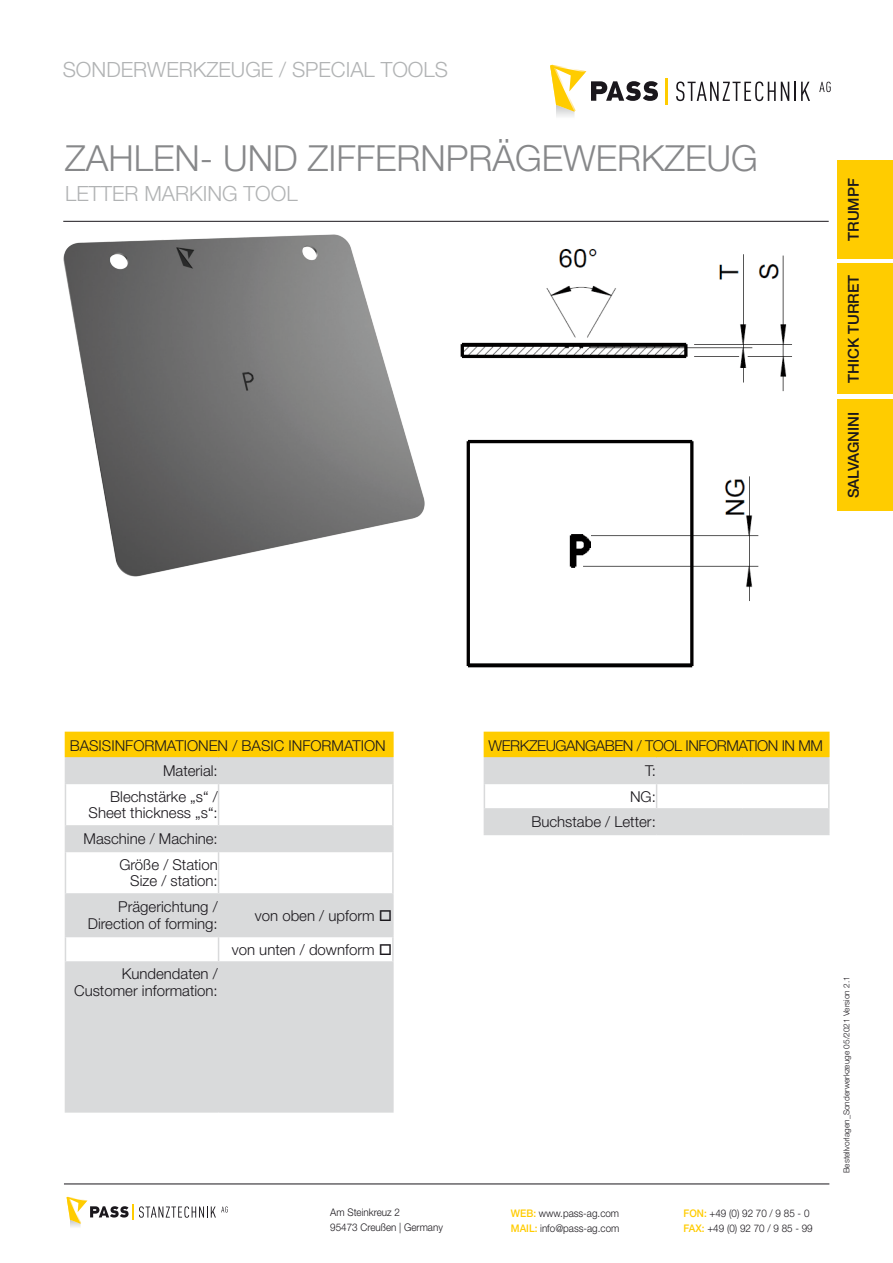
<style>
.page{position:relative;width:893px;height:1263px;background:#fff}
.page>*{position:absolute;margin:0;border:0;box-sizing:border-box;transform-origin:0 0}
.t1{font:300 36px "Helvetica Neue LT Std";color:#87888a}
.t2{font:300 21px "Helvetica Neue LT Std";color:#b1b3b4}
.t3{font:300 15px/25.8px "Helvetica Neue LT Std";color:#1a171c;text-align:right}
.t4{font:300 15px "Helvetica Neue LT Std";letter-spacing:-.03em;color:#1a171c}
.t5{font:500 15px "Helvetica Neue LT Std";color:#1a171c}
.t6{font:300 10.5px/15px "Helvetica Neue LT Std";color:#1a171c;scale:.94 1}
.t7{font:300 8.25px "Helvetica Neue LT Std";color:#1a171c}
.s1{font-weight:500;color:#fc0}
</style>
<div class="page">
<hr style="left:64px;top:1184px;width:765px;height:1px;background:#1a171c">
<div style="left:838px;top:161px;width:55px;height:349px;background:#fc0"></div>
<hr style="left:63px;top:221px;width:766px;height:1px;background:#1a171c">
<img style="left:460px;top:249px;width:332px;height:143px">
<img style="left:466px;top:439px;width:293px;height:229px">
<img style="left:64px;top:235px;width:360px;height:341px">
<svg style="left:676px;top:81px;width:134px;height:20px"></svg>
<svg style="left:819px;top:82px;width:12px;height:10px"></svg>
<svg style="left:550px;top:65px;width:108px;height:47px"></svg>
<hr style="left:665px;top:78px;width:3px;height:27px;background:#fc0">
<svg style="left:67px;top:1197px;width:161px;height:30px"></svg>
<div style="left:65px;top:732px;width:328px;height:26px;background:#fc0"></div>
<svg style="left:66px;top:759px;width:326px;height:352px;fill:#d9dadb"></svg>
<hr style="left:392px;top:733px;width:2px;height:24px;background:#fc0">
<hr style="left:218px;top:852px;width:1px;height:41px;background:#d9dadb">
<hr style="left:218px;top:895px;width:1px;height:41px;background:#d9dadb">
<svg style="left:218px;top:937px;width:1px;height:24px"></svg>
<hr style="left:219px;top:732px;width:175px;height:1px;background:#fc0">
<hr style="left:219px;top:757px;width:175px;height:2px;background:#d9dadb">
<hr style="left:392px;top:759px;width:2px;height:24px;background:#d9dadb">
<hr style="left:65px;top:895px;width:1px;height:41px;background:#d9dadb">
<hr style="left:392px;top:895px;width:2px;height:41px;background:#d9dadb">
<hr style="left:218px;top:963px;width:1px;height:148px;background:#d9dadb">
<hr style="left:65px;top:852px;width:1px;height:41px;background:#d9dadb">
<hr style="left:392px;top:852px;width:2px;height:41px;background:#d9dadb">
<hr style="left:65px;top:893px;width:154px;height:2px;background:#d9dadb">
<hr style="left:219px;top:893px;width:175px;height:2px;background:#d9dadb">
<hr style="left:65px;top:936px;width:154px;height:1px;background:#d9dadb">
<hr style="left:219px;top:936px;width:175px;height:1px;background:#d9dadb">
<svg style="left:65px;top:937px;width:1px;height:24px"></svg>
<hr style="left:392px;top:937px;width:2px;height:24px;background:#d9dadb">
<hr style="left:392px;top:827px;width:2px;height:24px;background:#d9dadb">
<hr style="left:219px;top:851px;width:175px;height:1px;background:#d9dadb">
<svg style="left:65px;top:827px;width:1px;height:24px"></svg>
<svg style="left:218px;top:827px;width:1px;height:24px"></svg>
<hr style="left:65px;top:851px;width:154px;height:1px;background:#d9dadb">
<hr style="left:219px;top:783px;width:175px;height:1px;background:#d9dadb">
<hr style="left:219px;top:825px;width:175px;height:2px;background:#d9dadb">
<hr style="left:392px;top:784px;width:2px;height:41px;background:#d9dadb">
<hr style="left:65px;top:784px;width:1px;height:41px;background:#d9dadb">
<hr style="left:218px;top:784px;width:1px;height:41px;background:#d9dadb">
<hr style="left:65px;top:825px;width:154px;height:2px;background:#d9dadb">
<hr style="left:65px;top:757px;width:154px;height:2px;background:#d9dadb">
<svg style="left:65px;top:757px;width:1px;height:26px"></svg>
<svg style="left:218px;top:759px;width:1px;height:24px"></svg>
<hr style="left:65px;top:783px;width:154px;height:1px;background:#d9dadb">
<hr style="left:65px;top:961px;width:154px;height:2px;background:#d9dadb">
<hr style="left:65px;top:963px;width:1px;height:148px;background:#d9dadb">
<hr style="left:219px;top:961px;width:175px;height:2px;background:#d9dadb">
<hr style="left:392px;top:963px;width:2px;height:148px;background:#d9dadb">
<hr style="left:65px;top:1111px;width:154px;height:2px;background:#d9dadb">
<hr style="left:219px;top:1111px;width:175px;height:2px;background:#d9dadb">
<hr style="left:828px;top:759px;width:2px;height:24px;background:#d9dadb">
<hr style="left:484px;top:732px;width:173px;height:1px;background:#fc0">
<hr style="left:657px;top:732px;width:86px;height:1px;background:#fc0">
<hr style="left:743px;top:732px;width:87px;height:1px;background:#fc0">
<hr style="left:828px;top:733px;width:2px;height:24px;background:#fc0">
<hr style="left:743px;top:757px;width:87px;height:2px;background:#d9dadb">
<hr style="left:828px;top:784px;width:2px;height:24px;background:#d9dadb">
<hr style="left:828px;top:810px;width:2px;height:24px;background:#d9dadb">
<hr style="left:743px;top:783px;width:87px;height:1px;background:#d9dadb">
<svg style="left:484px;top:733px;width:345px;height:101px"></svg>
<hr style="left:657px;top:808px;width:86px;height:2px;background:#d9dadb">
<hr style="left:743px;top:808px;width:87px;height:2px;background:#d9dadb">
<hr style="left:484px;top:834px;width:173px;height:1px;background:#d9dadb">
<hr style="left:657px;top:834px;width:86px;height:1px;background:#d9dadb">
<hr style="left:743px;top:834px;width:87px;height:1px;background:#d9dadb">
<h2 class="t2" style="left:63px;top:56px;width:387px">SONDERWERKZEUGE / SPECIAL TOOLS</h2>
<h1 class="t1" style="left:65px;top:136px;width:694px">ZAHLEN- UND ZIFFERNPRÄGEWERKZEUG</h1>
<h2 class="t2" style="left:65px;top:181px;width:234px">LETTER MARKING TOOL</h2>
<p class="t5" style="left:844px;top:241px;width:64px;rotate:-90deg">TRUMPF</p>
<p class="t5" style="left:844px;top:383px;width:110px;rotate:-90deg">THICK TURRET</p>
<p class="t5" style="left:844px;top:498px;width:88px;rotate:-90deg">SALVAGNINI</p>
<p class="t3" style="left:70px;top:732px;width:318px">BASISINFORMATIONEN / BASIC INFORMATION</p>
<p class="t3" style="left:163px;top:757px;width:56px">Material:</p>
<p class="t3" style="left:110px;top:783px;width:109px">Blechstärke „s“ /</p>
<p class="t3" style="left:84px;top:800px;width:136px">Sheet thickness „s“:<br>Maschine / Machine:<br>Größe / Station</p>
<p class="t3" style="left:118px;top:868px;width:101px">Size / station:<br>Prägerichtung /</p>
<p class="t3" style="left:88px;top:910px;width:132px">Direction of forming:</p>
<p class="t3" style="left:255px;top:902px;width:139px">von oben / upform □</p>
<p class="t3" style="left:232px;top:936px;width:162px">von unten / downform □</p>
<p class="t3" style="left:74px;top:965px;width:145px;line-height:16.5px">Kundendaten /<br>Customer information:</p>
<p class="t4" style="left:489px;top:736px;width:336px">WERKZEUGANGABEN / TOOL INFORMATION IN MM</p>
<p class="t3" style="left:645px;top:757px;width:12px">T:</p>
<p class="t3" style="left:630px;top:783px;width:27px">NG:</p>
<p class="t3" style="left:531px;top:808px;width:126px">Buchstabe / Letter:</p>
<p class="t6" style="left:330px;top:1205px;width:121px">Am Steinkreuz 2<br>95473 Creußen | Germany</p>
<p class="t6" style="left:511px;top:1205px;width:117px"><span class="s1">WEB:</span> www.pass-ag.com<br><span class="s1">MAIL:</span> info@pass-ag.com</p>
<p class="t6" style="left:684px;top:1205px;width:139px"><span class="s1">FON:</span> +49 (0) 92 70 / 9 85 - 0<br><span class="s1">FAX:</span> +49 (0) 92 70 / 9 85 - 99</p>
<p class="t7" style="left:841px;top:1173px;width:198px;rotate:-90deg">Bestellvorlagen_Sonderwerkzeuge 05/2021 Version 2.1</p>
</div>
